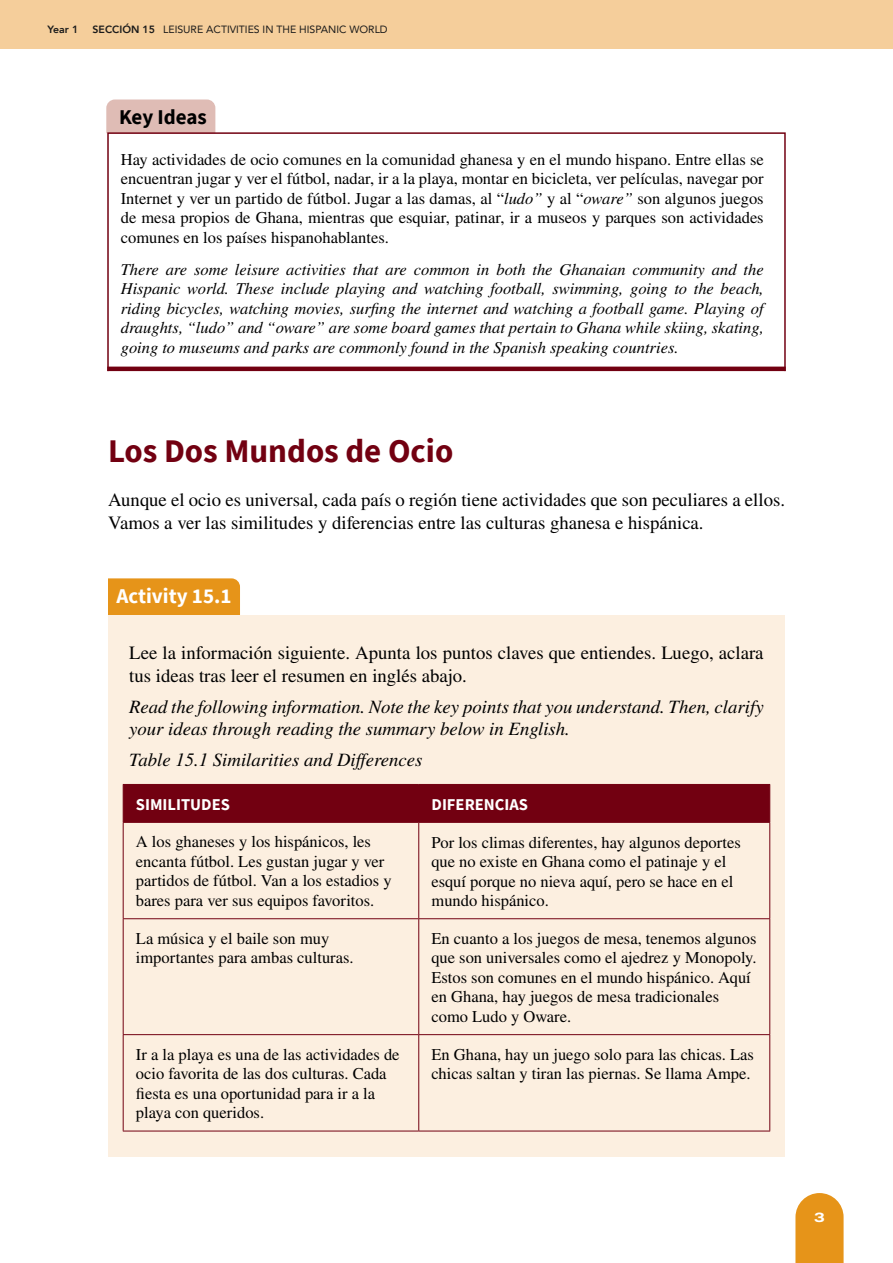
<style>
.page{position:relative;width:893px;height:1263px;background:#fff}
.page>*{position:absolute;margin:0;border:0;box-sizing:border-box;transform-origin:0 0}
.t1{font:700 33px "Source Sans Pro";color:#720011}
.t2{font:700 21px "Source Sans Pro";color:#fff}
.t3{font:700 21px "Source Sans Pro";letter-spacing:-.005em;color:#000}
.t4{font:18.75px/22.5px "STIX General";color:#000}
.t5{font:italic 18.75px/22.5px "STIX General";color:#000}
.t6{font:16.5px/19.5px "STIX General";color:#000}
.t7{font:italic 16.5px/19.5px "STIX General";color:#000;text-align:justify}
.t8{font:700 16.5px "Source Sans Pro";color:#fff}
.t9{font:800 13.5px "Archivo Expanded";color:#fff}
.t10{font:10.5px "Avenir";color:#1a1a1a}
.t11{font:800 10.5px "Avenir";color:#1a1a1a}
.s1{font-weight:800}
.s2{font-style:italic}
</style>
<div class="page">
<div style="left:0;top:0;width:893px;height:49px;background:#f5ce9b"></div>
<svg style="left:795px;top:1193px;width:49px;height:70px;background:#e89d2e"></svg>
<div style="left:106px;top:99px;width:109px;height:34px;background:#dfbcb5"></div>
<div style="left:107px;top:132px;width:679px;height:240px;border:2px solid #720011"></div>
<hr style="left:107px;top:367px;width:679px;height:4px;background:#720011">
<div style="left:108px;top:578px;width:132px;height:37px;background:#e69419"></div>
<div style="left:108px;top:615px;width:677px;height:93px;background:#fcefe0"></div>
<div style="left:108px;top:669px;width:677px;height:92px;background:#fcefe0"></div>
<div style="left:108px;top:753px;width:677px;height:404px;background:#fcefe0"></div>
<div style="left:124px;top:785px;width:645px;height:37px;background:#720011"></div>
<hr style="left:418px;top:785px;width:1px;height:37px;background:#720011">
<hr style="left:418px;top:823px;width:1px;height:95px;background:#720011">
<hr style="left:123px;top:918px;width:296px;height:1px;background:#720011">
<hr style="left:419px;top:918px;width:351px;height:1px;background:#720011">
<hr style="left:418px;top:919px;width:1px;height:115px;background:#720011">
<hr style="left:123px;top:1034px;width:296px;height:1px;background:#720011">
<hr style="left:419px;top:1034px;width:351px;height:1px;background:#720011">
<hr style="left:418px;top:1035px;width:1px;height:96px;background:#720011">
<hr style="left:123px;top:1131px;width:296px;height:1px;background:#720011">
<hr style="left:419px;top:1131px;width:351px;height:1px;background:#720011">
<hr style="left:123px;top:823px;width:1px;height:95px;background:#720011">
<hr style="left:769px;top:823px;width:1px;height:95px;background:#720011">
<hr style="left:123px;top:919px;width:1px;height:115px;background:#720011">
<hr style="left:769px;top:919px;width:1px;height:115px;background:#720011">
<hr style="left:123px;top:1035px;width:1px;height:96px;background:#720011">
<hr style="left:769px;top:1035px;width:1px;height:96px;background:#720011">
<hr style="left:123px;top:784px;width:296px;height:1px;background:#720011">
<hr style="left:123px;top:785px;width:1px;height:37px;background:#720011">
<hr style="left:419px;top:784px;width:351px;height:1px;background:#720011">
<hr style="left:769px;top:785px;width:1px;height:37px;background:#720011">
<hr style="left:123px;top:822px;width:296px;height:1px;background:#720011">
<hr style="left:419px;top:822px;width:351px;height:1px;background:#720011">
<p class="t11" style="left:48px;top:21px;width:32px">Year 1</p>
<p class="t10" style="left:93px;top:21px;width:297px"><span class="s1">SECCIÓN 15</span> LEISURE ACTIVITIES IN THE HISPANIC WORLD</p>
<p class="t3" style="left:119px;top:103px;width:89px">Key Ideas</p>
<p class="t6" style="left:121px;top:150px;width:644px;text-align:justify">Hay actividades de ocio comunes en la comunidad ghanesa y en el mundo hispano. Entre ellas se encuentran jugar y ver el fútbol, nadar, ir a la playa, montar en bicicleta, ver películas, navegar por Internet y ver un partido de fútbol. Jugar a las damas, al “<span class="s2">ludo”</span> y al “<span class="s2">oware”</span> son algunos juegos de mesa propios de Ghana, mientras que esquiar, patinar, ir a museos y parques son actividades comunes en los países hispanohablantes.</p>
<p class="t7" style="left:121px;top:259px;width:644px">There are some leisure activities that are common in both the Ghanaian community and the Hispanic world. These include playing and watching football, swimming, going to the beach, riding bicycles, watching movies, surfing the internet and watching a football game. Playing of draughts, “ludo” and “oware” are some board games that pertain to Ghana while skiing, skating, going to museums and parks are commonly found in the Spanish speaking countries.</p>
<h1 class="t1" style="left:108px;top:429px;width:347px">Los Dos Mundos de Ocio</h1>
<p class="t4" style="left:108px;top:489px;width:679px">Aunque el ocio es universal, cada país o región tiene actividades que son peculiares a ellos.<br>Vamos a ver las similitudes y diferencias entre las culturas ghanesa e hispánica.</p>
<p class="t2" style="left:117px;top:581px;width:116px">Activity 15.1</p>
<p class="t4" style="left:129px;top:642px;width:636px">Lee la información siguiente. Apunta los puntos claves que entiendes. Luego, aclara tus ideas tras leer el resumen en inglés abajo.</p>
<p class="t5" style="left:129px;top:695px;width:636px">Read the following information. Note the key points that you understand. Then, clarify your ideas through reading the summary below in English.</p>
<p class="t5" style="left:129px;top:748px;width:295px">Table 15.1 Similarities and Differences</p>
<p class="t8" style="left:136px;top:793px;width:96px">SIMILITUDES</p>
<p class="t8" style="left:431px;top:793px;width:98px">DIFERENCIAS</p>
<p class="t6" style="left:136px;top:833px;width:257px">A los ghaneses y los hispánicos, les encanta fútbol. Les gustan jugar y ver partidos de fútbol. Van a los estadios y bares para ver sus equipos favoritos.</p>
<p class="t6" style="left:431px;top:833px;width:311px">Por los climas diferentes, hay algunos deportes que no existe en Ghana como el patinaje y el esquí porque no nieva aquí, pero se hace en el mundo hispánico.</p>
<p class="t6" style="left:136px;top:929px;width:219px">La música y el baile son muy importantes para ambas culturas.</p>
<p class="t6" style="left:431px;top:929px;width:326px">En cuanto a los juegos de mesa, tenemos algunos que son universales como el ajedrez y Monopoly.<br>Estos son comunes en el mundo hispánico. Aquí en Ghana, hay juegos de mesa tradicionales como Ludo y Oware.</p>
<p class="t6" style="left:136px;top:1045px;width:265px">Ir a la playa es una de las actividades de ocio favorita de las dos culturas. Cada fiesta es una oportunidad para ir a la playa con queridos.</p>
<p class="t6" style="left:431px;top:1045px;width:324px">En Ghana, hay un juego solo para las chicas. Las chicas saltan y tiran las piernas. Se llama Ampe.</p>
<p class="t9" style="left:814px;top:1207px;width:12px">3</p>
</div>
